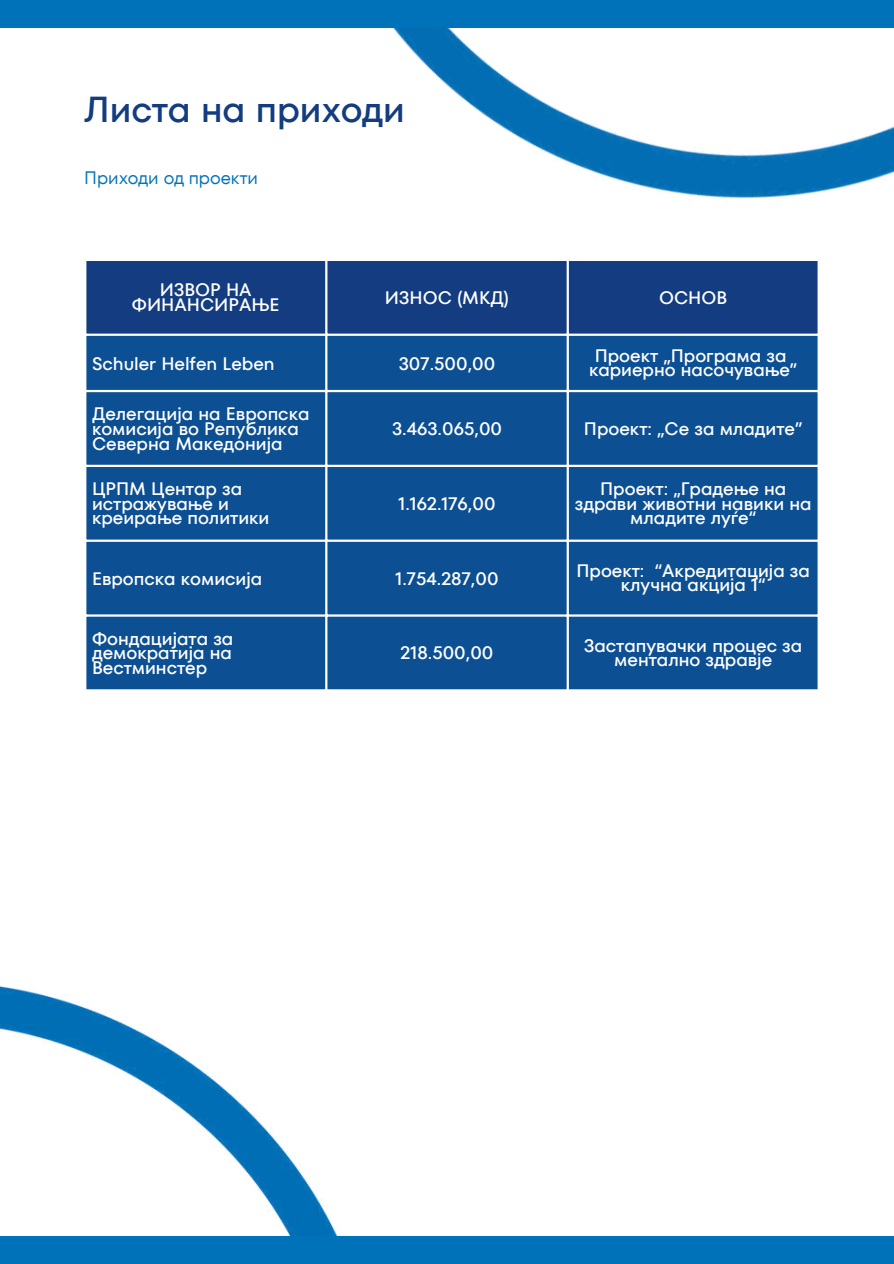
<style>
.page{position:relative;width:894px;height:1264px;background:#fff}
.page>*{position:absolute;margin:0;border:0;box-sizing:border-box;transform-origin:0 0}
.t1{font:500 36px "TT Fors";color:#133d80}
.t2{font:500 18px/14.7px "TT Fors";color:#fff;text-align:center}
.t3{font:18px "TT Fors";color:#0072ba}
</style>
<div class="page">
<img style="left:291px;top:27px;width:602px;height:172px">
<div style="left:0;top:0;width:893px;height:27px;background:#0072ba"></div>
<img style="left:0;top:986px;width:338px;height:250px">
<div style="left:0;top:1236px;width:893px;height:27px;background:#0072ba"></div>
<div style="left:86px;top:261px;width:731px;height:72px;background:#133d80"></div>
<div style="left:86px;top:336px;width:731px;height:353px;background:#0d4f93"></div>
<hr style="left:325px;top:261px;width:2px;height:428px;background:#fff">
<hr style="left:566px;top:261px;width:2px;height:428px;background:#fff">
<hr style="left:84px;top:390px;width:735px;height:2px;background:#fff">
<hr style="left:84px;top:465px;width:735px;height:2px;background:#fff">
<hr style="left:84px;top:539px;width:735px;height:3px;background:#fff">
<hr style="left:84px;top:614px;width:735px;height:2px;background:#fff">
<h1 class="t1" style="left:84px;top:84px;width:322px">Листа на приходи</h1>
<p class="t3" style="left:84px;top:165px;width:175px">Приходи од проекти</p>
<p class="t2" style="left:132px;top:282px;width:149px">ИЗВОР НА<br>ФИНАНСИРАЊЕ</p>
<p class="t2" style="left:385px;top:290px;width:126px">ИЗНОС (МКД)</p>
<p class="t2" style="left:659px;top:290px;width:70px">ОСНОВ</p>
<p class="t2" style="left:92px;top:356px;width:184px">Schuler Helfen Leben</p>
<p class="t2" style="left:398px;top:356px;width:98px">307.500,00</p>
<p class="t2" style="left:589px;top:348px;width:210px">Проект „Програма за кариерно насочување”</p>
<p class="t2" style="left:92px;top:406px;width:219px;text-align:left">Делегација на Европска комисија во Република<br>Северна Македонија</p>
<p class="t2" style="left:392px;top:421px;width:111px">3.463.065,00</p>
<p class="t2" style="left:584px;top:421px;width:220px">Проект: „Се за младите”</p>
<p class="t2" style="left:92px;top:481px;width:179px;text-align:left">ЦРПМ Центар за истражување и креирање политики</p>
<p class="t2" style="left:398px;top:496px;width:99px">1.162.176,00</p>
<p class="t2" style="left:574px;top:481px;width:238px">Проект: „Градење на здрави животни навики на младите луѓе“</p>
<p class="t2" style="left:92px;top:571px;width:172px">Европска комисија</p>
<p class="t2" style="left:395px;top:571px;width:104px">1.754.287,00</p>
<p class="t2" style="left:576px;top:563px;width:235px">Проект: “Акредитација за клучна акција 1“</p>
<p class="t2" style="left:92px;top:631px;width:143px;text-align:justify">Фондацијата за демократија на Вестминстер</p>
<p class="t2" style="left:400px;top:646px;width:94px">218.500,00</p>
<p class="t2" style="left:584px;top:638px;width:220px">Застапувачки процес за ментално здравје</p>
</div>
